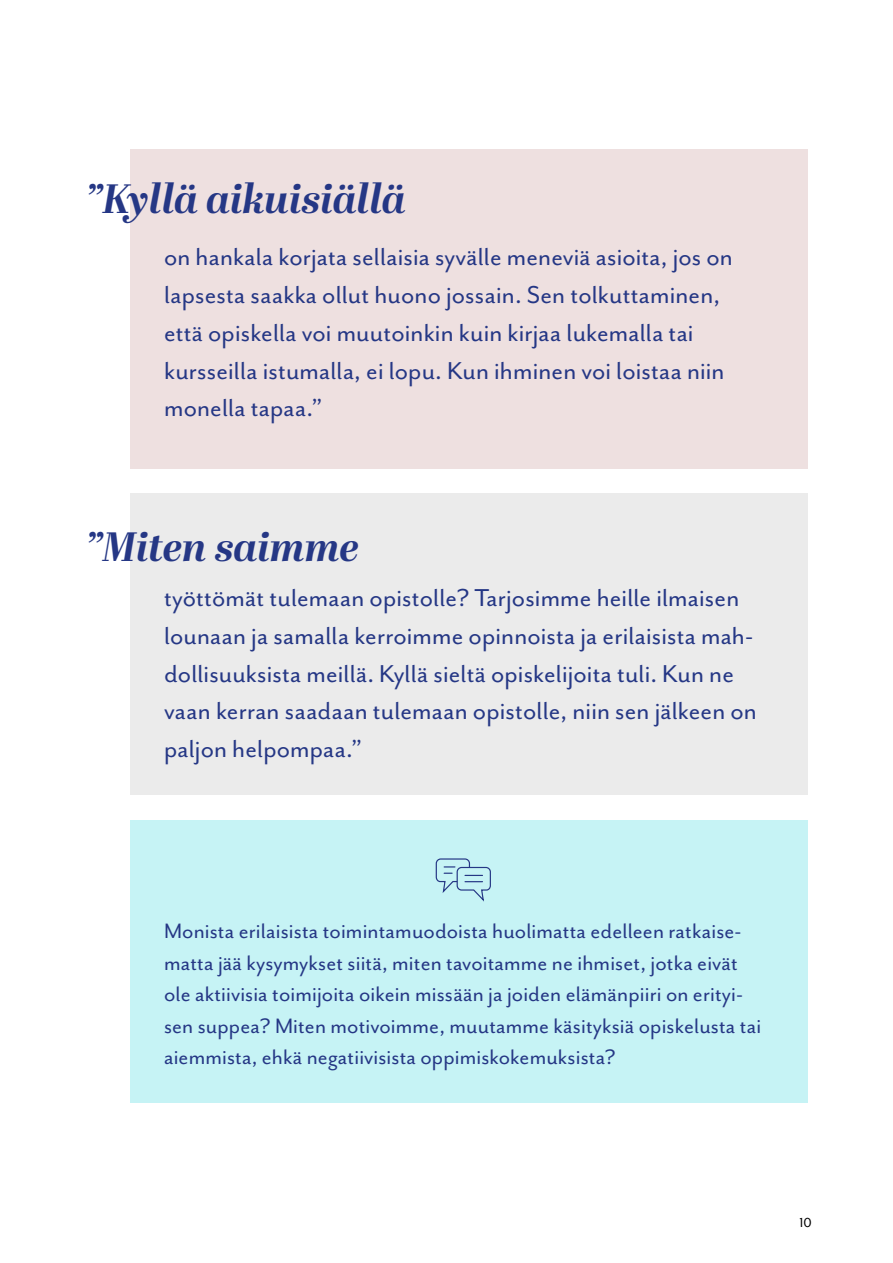
<style>
.page{position:relative;width:893px;height:1263px;background:#fff}
.page>*{position:absolute;margin:0;border:0;box-sizing:border-box;transform-origin:0 0}
.t1{font:italic 700 40.95px "Abril Display";color:#253785}
.t2{font:28.05px/38px "Mr Eaves San OT";letter-spacing:.005em;color:#253785}
.t3{font:24px/31.5px "Mr Eaves San OT";letter-spacing:.005em;color:#253785}
.t4{font:15px "Mr Eaves Mod OT";color:#000}
</style>
<div class="page">
<div style="left:130px;top:820px;width:678px;height:283px;background:#c6f3f5"></div>
<div style="left:130px;top:493px;width:678px;height:302px;background:#ebebeb"></div>
<div style="left:130px;top:149px;width:678px;height:319px;background:#eee0e0"></div>
<svg style="left:435px;top:858px;width:56px;height:44px"></svg>
<p class="t1" style="left:85px;top:169px;width:322px">”Kyllä aikuisiällä</p>
<p class="t2" style="left:164px;top:238px;width:570px">on hankala korjata sellaisia syvälle meneviä asioita, jos on lapsesta saakka ollut huono jossain. Sen tolkuttaminen, että opiskella voi muutoinkin kuin kirjaa lukemalla tai kursseilla istumalla, ei lopu. Kun ihminen voi loistaa niin monella tapaa.”</p>
<p class="t1" style="left:85px;top:518px;width:275px">”Miten saimme</p>
<p class="t2" style="left:164px;top:579px;width:594px">työttömät tulemaan opistolle? Tarjosimme heille ilmaisen lounaan ja samalla kerroimme opinnoista ja erilaisista mah&shy;dollisuuksista meillä. Kyllä sieltä opiskelijoita tuli. Kun ne vaan kerran saadaan tulemaan opistolle, niin sen jälkeen on paljon helpompaa.”</p>
<p class="t3" style="left:164px;top:916px;width:598px">Monista erilaisista toimintamuodoista huolimatta edelleen ratkaise&shy;matta jää kysymykset siitä, miten tavoitamme ne ihmiset, jotka eivät ole aktiivisia toimijoita oikein missään ja joiden elämänpiiri on erityi&shy;sen suppea? Miten motivoimme, muutamme käsityksiä opiskelusta tai aiemmista, ehkä negatiivisista oppimiskokemuksista?</p>
<p class="t4" style="left:799px;top:1214px;width:14px">10</p>
</div>
